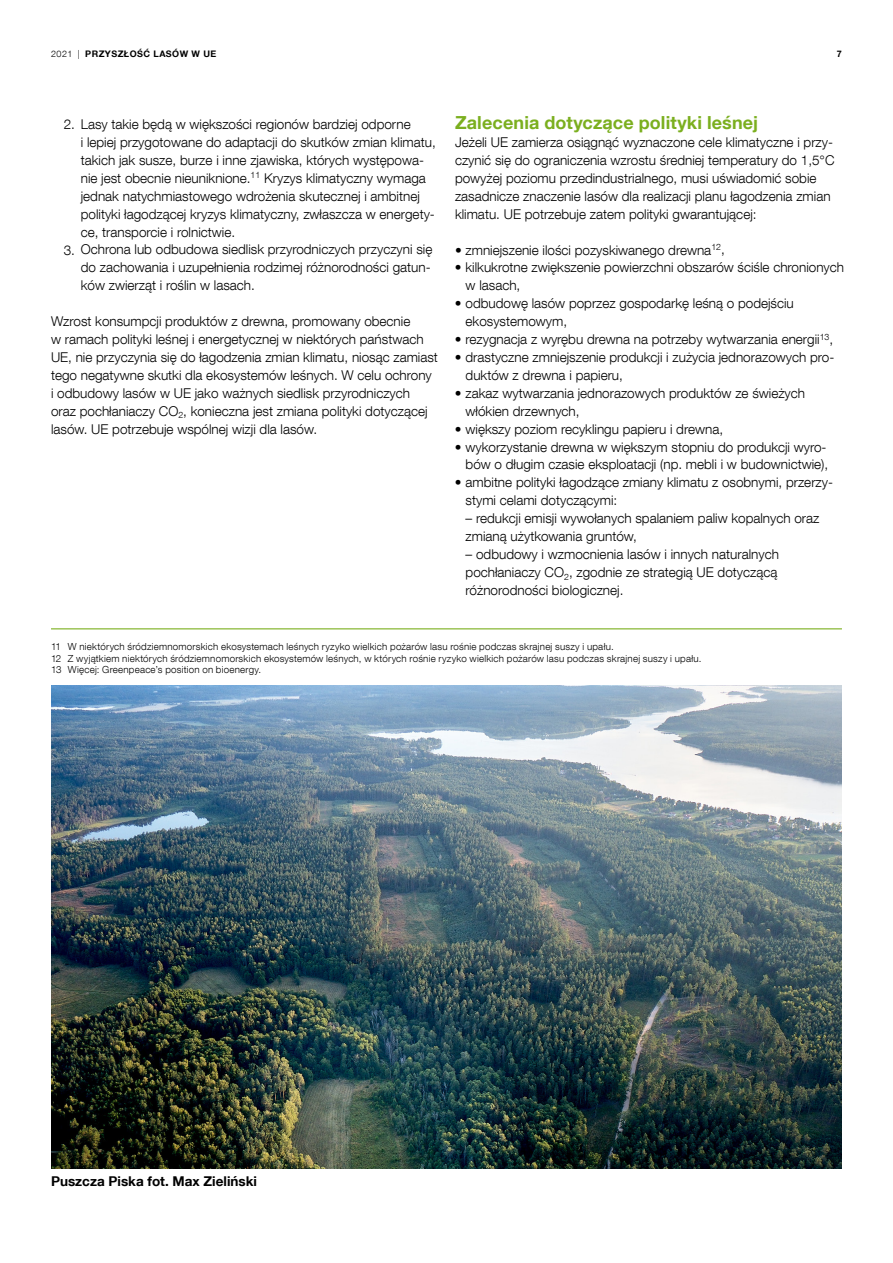
<style>
.page{position:relative;width:893px;height:1263px;background:#fff}
.page>*{position:absolute;margin:0;border:0;box-sizing:border-box;transform-origin:0 0}
.t1{font:700 18px "Helvetica Neue LT Com";letter-spacing:.01em;color:#7baf1f}
.t2{font:300 13.5px/17.9px "Helvetica Neue LT Com";color:#000}
.t3{font:700 13.5px "Helvetica Neue LT Com";color:#000}
.t4{font:300 9.75px/11.2px "Helvetica Neue LT Com";letter-spacing:.025em;color:#000}
.t5{font:700 9px "Helvetica Neue LT Com";letter-spacing:.05em;color:#000}
.s1{font-weight:300}
</style>
<div class="page">
<img style="left:52px;top:685px;width:790px;height:483px">
<hr style="left:51px;top:628px;width:791px;height:1px;background:#7baf1f">
<p class="t5" style="left:51px;top:49px;width:167px"><span class="s1">2021 |</span> PRZYSZŁOŚĆ LASÓW W UE</p>
<p class="t5" style="left:837px;top:49px;width:7px">7</p>
<p class="t2" style="left:81px;top:115px;width:357px;text-indent:-17px">2. Lasy takie będą w większości regionów bardziej odporne<br>i lepiej przygotowane do adaptacji do skutków zmian klimatu, takich jak susze, burze i inne zjawiska, których występowa&shy;nie jest obecnie nieuniknione.<sup>11</sup> Kryzys klimatyczny wymaga jednak natychmiastowego wdrożenia skutecznej i ambitnej polityki łagodzącej kryzys klimatyczny, zwłaszcza w energety&shy;ce, transporcie i rolnictwie.</p>
<p class="t2" style="left:81px;top:240px;width:353px;text-indent:-17px">3. Ochrona lub odbudowa siedlisk przyrodniczych przyczyni się do zachowania i uzupełnienia rodzimej różnorodności gatun&shy;ków zwierząt i roślin w lasach.</p>
<p class="t2" style="left:51px;top:312px;width:388px">Wzrost konsumpcji produktów z drewna, promowany obecnie<br>w ramach polityki leśnej i energetycznej w niektórych państwach UE, nie przyczynia się do łagodzenia zmian klimatu, niosąc zamiast tego negatywne skutki dla ekosystemów leśnych. W celu ochrony<br>i odbudowy lasów w UE jako ważnych siedlisk przyrodniczych oraz pochłaniaczy CO<sub>2</sub>, konieczna jest zmiana polityki dotyczącej lasów. UE potrzebuje wspólnej wizji dla lasów.</p>
<h1 class="t1" style="left:455px;top:111px;width:305px">Zalecenia dotyczące polityki leśnej</h1>
<p class="t2" style="left:455px;top:133px;width:381px">Jeżeli UE zamierza osiągnąć wyznaczone cele klimatyczne i przy&shy;czynić się do ograniczenia wzrostu średniej temperatury do 1,5°C powyżej poziomu przedindustrialnego, musi uświadomić sobie zasadnicze znaczenie lasów dla realizacji planu łagodzenia zmian klimatu. UE potrzebuje zatem polityki gwarantującej:</p>
<p class="t2" style="left:455px;top:240px;width:271px">• zmniejszenie ilości pozyskiwanego drewna<sup>12</sup>,</p>
<p class="t2" style="left:466px;top:258px;width:380px;text-indent:-11px">• kilkukrotne zwiększenie powierzchni obszarów ściśle chronionych w lasach,</p>
<p class="t2" style="left:466px;top:294px;width:330px;text-indent:-11px">• odbudowę lasów poprzez gospodarkę leśną o podejściu ekosystemowym,</p>
<p class="t2" style="left:455px;top:330px;width:380px">• rezygnacja z wyrębu drewna na potrzeby wytwarzania energii<sup>13</sup>,</p>
<p class="t2" style="left:466px;top:348px;width:370px;text-indent:-11px">• drastyczne zmniejszenie produkcji i zużycia jednorazowych pro&shy;duktów z drewna i papieru,</p>
<p class="t2" style="left:466px;top:384px;width:341px;text-indent:-11px">• zakaz wytwarzania jednorazowych produktów ze świeżych włókien drzewnych,</p>
<p class="t2" style="left:455px;top:420px;width:270px">• większy poziom recyklingu papieru i drewna,</p>
<p class="t2" style="left:455px;top:437px;width:375px;text-align:right">• wykorzystanie drewna w większym stopniu do produkcji wyro&shy;bów o długim czasie eksploatacji (np. mebli i w budownictwie),</p>
<p class="t2" style="left:466px;top:473px;width:369px;text-indent:-11px">• ambitne polityki łagodzące zmiany klimatu z osobnymi, przerzy&shy;stymi celami dotyczącymi:</p>
<p class="t2" style="left:466px;top:509px;width:355px">– redukcji emisji wywołanych spalaniem paliw kopalnych oraz zmianą użytkowania gruntów,</p>
<p class="t2" style="left:466px;top:545px;width:315px;text-align:justify">– odbudowy i wzmocnienia lasów i innych naturalnych pochłaniaczy CO<sub>2</sub>, zgodnie ze strategią UE dotyczącą różnorodności biologicznej.</p>
<p class="t4" style="left:51px;top:641px;width:652px">11 W niektórych śródziemnomorskich ekosystemach leśnych ryzyko wielkich pożarów lasu rośnie podczas skrajnej suszy i upału.<br>12 Z wyjątkiem niektórych śródziemnomorskich ekosystemów leśnych, w których rośnie ryzyko wielkich pożarów lasu podczas skrajnej suszy i upału.<br>13 Więcej: Greenpeace’s position on bioenergy.</p>
<p class="t3" style="left:51px;top:1172px;width:207px">Puszcza Piska fot. Max Zieliński</p>
</div>
